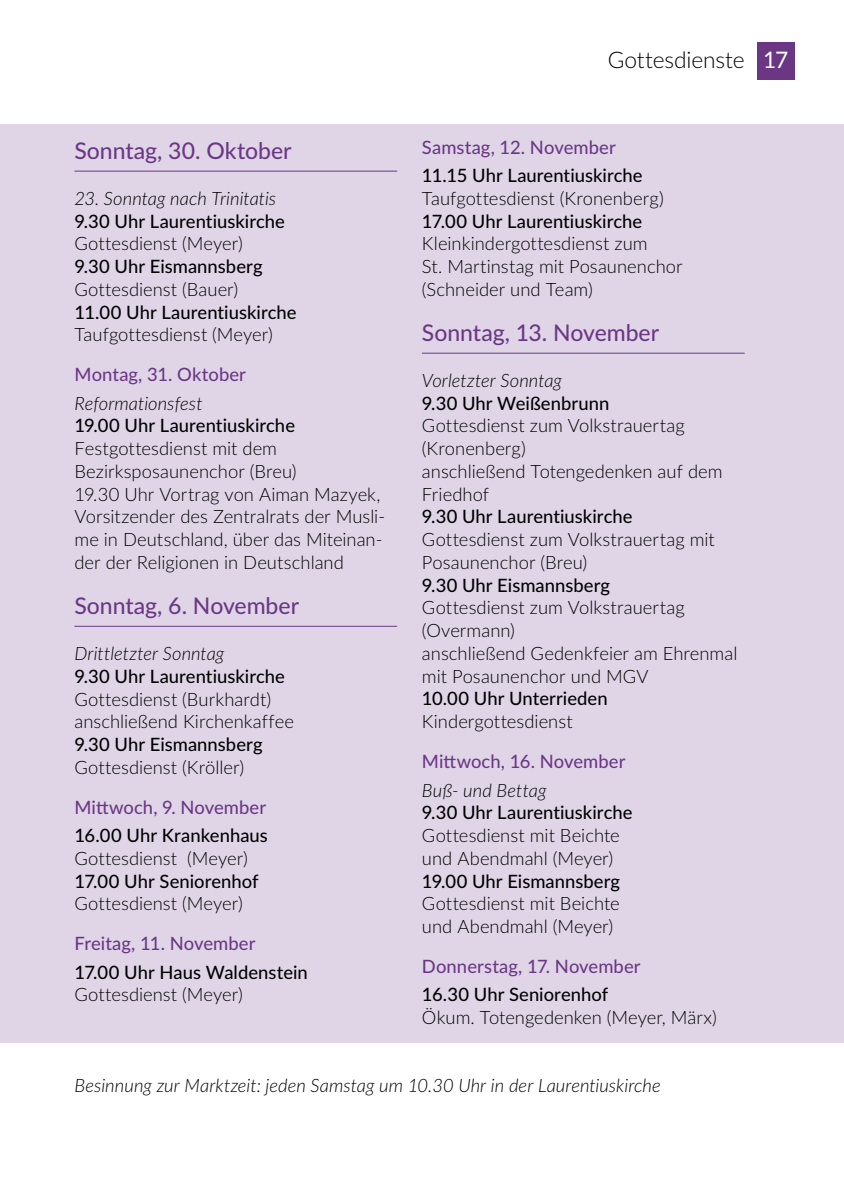
<style>
.page{position:relative;width:844px;height:1191px;background:#fff}
.page>*{position:absolute;margin:0;border:0;box-sizing:border-box;transform-origin:0 0}
.t1{font:500 22.93px "Lato";color:#6b3785}
.t2{font:300 22.75px "Lato";letter-spacing:-.01em;color:#000}
.t3{font:300 18.38px/22.8px "Lato";color:#000}
.t4{font:500 18.38px "Lato";color:#000}
.t5{font:italic 300 18.38px "Lato";letter-spacing:.005em;color:#000}
.t6{font:500 18.38px "Lato";letter-spacing:.005em;color:#6b3785}
.s1{font-weight:400;color:#fff}
</style>
<div class="page">
<div style="left:0;top:124px;width:843px;height:918px;background:#dfd5e7"></div>
<hr style="left:74px;top:171px;width:323px;height:1px;background:#6b3785">
<hr style="left:74px;top:626px;width:323px;height:1px;background:#6b3785">
<hr style="left:422px;top:353px;width:322px;height:1px;background:#6b3785">
<div style="left:756px;top:42px;width:38px;height:37px;background:#6b3785"></div>
<p class="t1" style="left:74px;top:134px;width:218px">Sonntag, 30. Oktober</p>
<p class="t5" style="left:74px;top:185px;width:203px">23. Sonntag nach Trinitatis</p>
<p class="t4" style="left:74px;top:208px;width:212px">9.30 Uhr Laurentiuskirche</p>
<p class="t3" style="left:74px;top:232px;width:170px">Gottesdienst (Meyer)</p>
<p class="t4" style="left:74px;top:253px;width:190px">9.30 Uhr Eismannsberg</p>
<p class="t3" style="left:74px;top:277px;width:165px">Gottesdienst (Bauer)</p>
<p class="t4" style="left:74px;top:299px;width:224px">11.00 Uhr Laurentiuskirche</p>
<p class="t3" style="left:74px;top:323px;width:200px">Taufgottesdienst (Meyer)</p>
<p class="t6" style="left:74px;top:361px;width:173px">Montag, 31. Oktober</p>
<p class="t5" style="left:74px;top:390px;width:130px">Reformationsfest</p>
<p class="t4" style="left:74px;top:412px;width:222px">19.00 Uhr Laurentiuskirche</p>
<p class="t3" style="left:74px;top:436px;width:312px">Festgottesdienst mit dem Bezirksposaunenchor (Breu)<br>19.30 Uhr Vortrag von Aiman Mazyek, Vorsitzender des Zentralrats der Musli&shy;me in Deutschland, über das Miteinan&shy;der der Religionen in Deutschland</p>
<p class="t1" style="left:74px;top:589px;width:226px">Sonntag, 6. November</p>
<p class="t5" style="left:74px;top:640px;width:151px">Drittletzter Sonntag</p>
<p class="t4" style="left:74px;top:663px;width:212px">9.30 Uhr Laurentiuskirche</p>
<p class="t3" style="left:74px;top:687px;width:221px">Gottesdienst (Burkhardt) anschließend Kirchenkaffee</p>
<p class="t4" style="left:74px;top:731px;width:190px">9.30 Uhr Eismannsberg</p>
<p class="t3" style="left:74px;top:755px;width:171px">Gottesdienst (Kröller)</p>
<p class="t6" style="left:74px;top:793px;width:193px">Mittwoch, 9. November</p>
<p class="t4" style="left:74px;top:822px;width:195px">16.00 Uhr Krankenhaus</p>
<p class="t3" style="left:74px;top:846px;width:175px">Gottesdienst (Meyer)</p>
<p class="t4" style="left:74px;top:867px;width:186px">17.00 Uhr Seniorenhof</p>
<p class="t3" style="left:74px;top:891px;width:170px">Gottesdienst (Meyer)</p>
<p class="t6" style="left:74px;top:930px;width:182px">Freitag, 11. November</p>
<p class="t4" style="left:74px;top:958px;width:235px">17.00 Uhr Haus Waldenstein</p>
<p class="t3" style="left:74px;top:982px;width:170px">Gottesdienst (Meyer)</p>
<p class="t2" style="left:607px;top:44px;width:182px">Gottesdienste <span class="s1">17</span></p>
<p class="t6" style="left:422px;top:134px;width:195px">Samstag, 12. November</p>
<p class="t4" style="left:422px;top:162px;width:222px">11.15 Uhr Laurentiuskirche</p>
<p class="t3" style="left:422px;top:186px;width:243px">Taufgottesdienst (Kronenberg)</p>
<p class="t4" style="left:422px;top:208px;width:222px">17.00 Uhr Laurentiuskirche</p>
<p class="t3" style="left:422px;top:232px;width:262px">Kleinkindergottesdienst zum<br>St. Martinstag mit Posaunenchor (Schneider und Team)</p>
<p class="t1" style="left:422px;top:316px;width:238px">Sonntag, 13. November</p>
<p class="t5" style="left:422px;top:367px;width:141px">Vorletzter Sonntag</p>
<p class="t4" style="left:422px;top:390px;width:189px">9.30 Uhr Weißenbrunn</p>
<p class="t3" style="left:422px;top:414px;width:302px">Gottesdienst zum Volkstrauertag (Kronenberg)<br>anschließend Totengedenken auf dem<br>Friedhof</p>
<p class="t4" style="left:422px;top:503px;width:212px">9.30 Uhr Laurentiuskirche</p>
<p class="t3" style="left:422px;top:527px;width:294px">Gottesdienst zum Volkstrauertag mit<br>Posaunenchor (Breu)</p>
<p class="t4" style="left:422px;top:572px;width:190px">9.30 Uhr Eismannsberg</p>
<p class="t3" style="left:422px;top:596px;width:317px">Gottesdienst zum Volkstrauertag (Overmann)<br>anschließend Gedenkfeier am Ehrenmal mit Posaunenchor und MGV</p>
<p class="t4" style="left:422px;top:685px;width:187px">10.00 Uhr Unterrieden</p>
<p class="t3" style="left:422px;top:709px;width:152px">Kindergottesdienst</p>
<p class="t6" style="left:422px;top:748px;width:205px">Mittwoch, 16. November</p>
<p class="t5" style="left:422px;top:777px;width:126px">Buß- und Bettag</p>
<p class="t4" style="left:422px;top:799px;width:212px">9.30 Uhr Laurentiuskirche</p>
<p class="t3" style="left:422px;top:823px;width:199px">Gottesdienst mit Beichte und Abendmahl (Meyer)</p>
<p class="t4" style="left:422px;top:867px;width:200px">19.00 Uhr Eismannsberg</p>
<p class="t3" style="left:422px;top:891px;width:199px">Gottesdienst mit Beichte und Abendmahl (Meyer)</p>
<p class="t6" style="left:422px;top:953px;width:220px">Donnerstag, 17. November</p>
<p class="t4" style="left:422px;top:981px;width:188px">16.30 Uhr Seniorenhof</p>
<p class="t3" style="left:422px;top:1005px;width:296px">Ökum. Totengedenken (Meyer, Märx)</p>
<p class="t5" style="left:74px;top:1073px;width:587px">Besinnung zur Marktzeit: jeden Samstag um 10.30 Uhr in der Laurentiuskirche</p>
</div>
